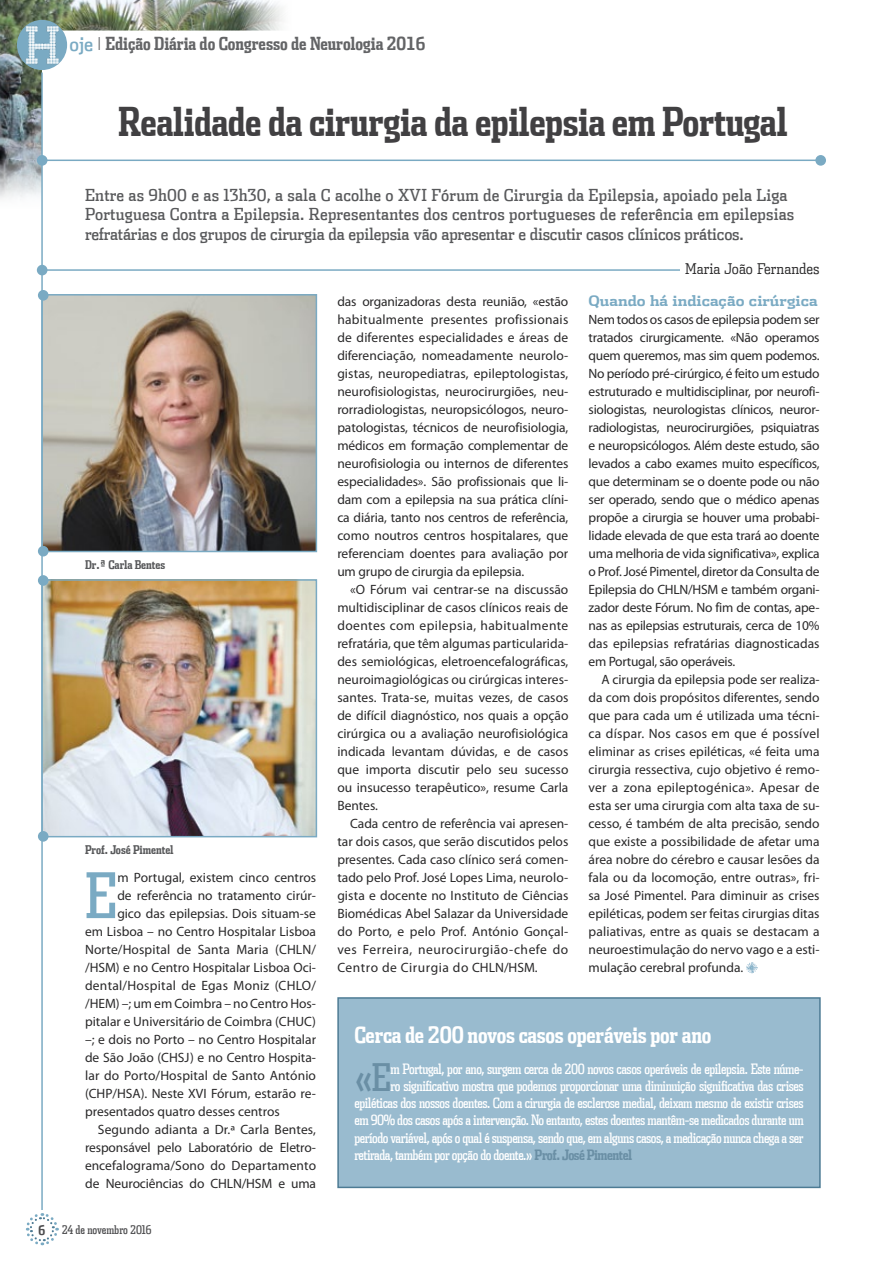
<style>
.page{position:relative;width:893px;height:1263px;background:#fff}
.page>*{position:absolute;margin:0;border:0;box-sizing:border-box;transform-origin:0 0}
.t1{font:62.85px "Dispatch Comp";color:#7aaac3}
.t2{font:700 39.75px "Dispatch Comp Tab";letter-spacing:-.01em;color:#414042}
.t3{font:37.95px "Dispatch Comp";color:#6a8fa5}
.t4{font:700 22.5px "Dispatch Comp Tab";letter-spacing:-.01em;color:#fff}
.t5{font:700 18px "Dispatch Comp Tab";color:#636466}
.t6{font:16.5px/19.5px "Dispatch Cond";letter-spacing:.01em;color:#58595b}
.t7{font:300 15px "Dispatch Cond";color:#292829}
.t8{font:14.25px "Dispatch Comp";letter-spacing:-.03em;color:#fff}
.t9{font:700 14.25px "Dispatch";color:#7aaac3}
.t10{font:13.5px/18px "Myriad Pro";color:#292829;text-align:justify}
.t11{font:13.5px "Myriad Pro";letter-spacing:.02em;color:#292829}
.t12{font:700 12px "Dispatch Comp Tab";color:#58595b}
.t13{font:12px "Dispatch Comp";color:#4d4d4f}
.s1{font-family:"Dispatch Cond Tab";font-weight:400;font-size:19.5px;color:#7aaac3}
.s2{font-weight:300}
.s3{font-weight:700;font-size:13.5px}
.s4{font-family:"Dispatch Comp Tab";font-weight:700;color:#6a8fa5}
</style>
<div class="page">
<img style="left:0;top:0;width:283px;height:199px">
<div style="left:42px;top:58px;width:851px;height:386px;background:#fff"></div>
<div style="left:49px;top:31px;width:383px;height:39px;background:#fff;border-radius:9px"></div>
<img style="left:44px;top:297px;width:270px;height:252px">
<div style="left:41px;top:294px;width:276px;height:258px;border:2px solid #7aaac3"></div>
<img style="left:44px;top:582px;width:270px;height:252px">
<div style="left:41px;top:579px;width:276px;height:258px;border:2px solid #7aaac3"></div>
<hr style="left:42px;top:160px;width:782px;height:1px;background:#7aaac3">
<hr style="left:42px;top:269px;width:649px;height:2px;background:#7aaac3">
<div style="left:37px;top:265px;width:10px;height:10px;background:#7aaac3;border-radius:50%"></div>
<div style="left:37px;top:155px;width:10px;height:11px;background:#7aaac3;border-radius:50%"></div>
<div style="left:815px;top:155px;width:11px;height:11px;background:#7aaac3;border-radius:50%"></div>
<div style="left:38px;top:290px;width:11px;height:11px;background:#7aaac3;border-radius:50%"></div>
<div style="left:38px;top:575px;width:11px;height:11px;background:#7aaac3;border-radius:50%"></div>
<div style="left:38px;top:546px;width:11px;height:10px;background:#7aaac3;border-radius:50%"></div>
<div style="left:38px;top:831px;width:11px;height:11px;background:#7aaac3;border-radius:50%"></div>
<svg style="left:746px;top:962px;width:11px;height:12px"></svg>
<div style="left:337px;top:997px;width:484px;height:191px;background:#99bbcf;border:2px solid #4d7b94"></div>
<div style="left:680px;top:262px;width:144px;height:15px;background:#fff"></div>
<svg style="left:26px;top:1213px;width:33px;height:33px"></svg>
<hr style="left:41px;top:72px;width:2px;height:1138px;background:#7aaac3">
<div style="left:17px;top:20px;width:50px;height:50px;background:#7aaac3;border-radius:50%"></div>
<img style="left:23px;top:21px;width:38px;height:48px">
<h3 class="t5" style="left:70px;top:33px;width:358px"><span class="s1">oje</span> <span class="s2">|</span> Edição Diária do Congresso de Neurologia 2016</h3>
<h2 class="t2" style="left:118px;top:96px;width:671px">Realidade da cirurgia da epilepsia em Portugal</h2>
<p class="t6" style="left:85px;top:185px;width:711px">Entre as 9h00 e as 13h30, a sala C acolhe o XVI Fórum de Cirurgia da Epilepsia, apoiado pela Liga<br>Portuguesa Contra a Epilepsia. Representantes dos centros portugueses de referência em epilepsias refratárias e dos grupos de cirurgia da epilepsia vão apresentar e discutir casos clínicos práticos.</p>
<p class="t12" style="left:85px;top:557px;width:82px">Dr.ª Carla Bentes</p>
<p class="t12" style="left:85px;top:842px;width:90px">Prof. José Pimentel</p>
<h1 class="t1" style="left:85px;top:857px;width:34px">E</h1>
<p class="t10" style="left:117px;top:868px;width:200px">m Portugal, existem cinco centros</p>
<p class="t10" style="left:117px;top:886px;width:200px">de referência no tratamento cirúr-</p>
<p class="t10" style="left:117px;top:904px;width:200px">gico das epilepsias. Dois situam-se</p>
<p class="t10" style="left:85px;top:922px;width:232px">em Lisboa – no Centro Hospitalar Lisboa</p>
<p class="t10" style="left:85px;top:940px;width:233px">Norte/Hospital de Santa Maria (CHLN/</p>
<p class="t10" style="left:85px;top:958px;width:232px">/HSM) e no Centro Hospitalar Lisboa Oci-</p>
<p class="t11" style="left:85px;top:977px;width:233px">dental/Hospital de Egas Moniz (CHLO/</p>
<p class="t10" style="left:85px;top:994px;width:232px">/HEM) –; um em Coimbra – no Centro Hos-</p>
<p class="t10" style="left:85px;top:1012px;width:233px">pitalar e Universitário de Coimbra (CHUC)</p>
<p class="t10" style="left:85px;top:1030px;width:233px">–; e dois no Porto – no Centro Hospitalar</p>
<p class="t10" style="left:85px;top:1048px;width:232px">de São João (CHSJ) e no Centro Hospita-</p>
<p class="t10" style="left:85px;top:1066px;width:232px">lar do Porto/Hospital de Santo António</p>
<p class="t10" style="left:85px;top:1084px;width:233px">(CHP/HSA). Neste XVI Fórum, estarão re-</p>
<p class="t10" style="left:85px;top:1102px;width:196px">presentados quatro desses centros</p>
<p class="t10" style="left:98px;top:1120px;width:220px">Segundo adianta a Dr.ª Carla Bentes,</p>
<p class="t10" style="left:85px;top:1138px;width:233px">responsável pelo Laboratório de Eletro-</p>
<p class="t10" style="left:85px;top:1156px;width:233px">encefalograma/Sono do Departamento</p>
<p class="t10" style="left:85px;top:1174px;width:233px">de Neurociências do CHLN/HSM e uma</p>
<p class="t13" style="left:39px;top:1223px;width:115px"><span class="s3">6</span> 24 de novembro 2016</p>
<p class="t10" style="left:337px;top:292px;width:233px">das organizadoras desta reunião, «estão habitualmente presentes profissionais de diferentes especialidades e áreas de diferenciação, nomeadamente neurolo&shy;gistas, neuropediatras, epileptologistas, neurofisiologistas, neurocirurgiões, neu&shy;rorradiologistas, neuropsicólogos, neuro&shy;patologistas, técnicos de neurofisiologia, médicos em formação complementar de neurofisiologia ou internos de diferentes especialidades». São profissionais que li&shy;dam com a epilepsia na sua prática clíni&shy;ca diária, tanto nos centros de referência, como noutros centros hospitalares, que referenciam doentes para avaliação por um grupo de cirurgia da epilepsia.</p>
<p class="t10" style="left:337px;top:580px;width:233px;text-indent:13px">«O Fórum vai centrar-se na discussão multidisciplinar de casos clínicos reais de doentes com epilepsia, habitualmente refratária, que têm algumas particularida&shy;des semiológicas, eletroencefalográficas, neuroimagiológicas ou cirúrgicas interes&shy;santes. Trata-se, muitas vezes, de casos de difícil diagnóstico, nos quais a opção cirúrgica ou a avaliação neurofisiológica indicada levantam dúvidas, e de casos que importa discutir pelo seu sucesso ou insucesso terapêutico», resume Carla Bentes.</p>
<p class="t10" style="left:337px;top:814px;width:233px;text-indent:13px">Cada centro de referência vai apresen&shy;tar dois casos, que serão discutidos pelos presentes. Cada caso clínico será comen&shy;tado pelo Prof. José Lopes Lima, neurolo&shy;gista e docente no Instituto de Ciências Biomédicas Abel Salazar da Universidade do Porto, e pelo Prof. António Gonçal&shy;ves Ferreira, neurocirurgião-chefe do Centro de Cirurgia do CHLN/HSM.</p>
<p class="t7" style="left:685px;top:259px;width:136px">Maria João Fernandes</p>
<p class="t9" style="left:589px;top:291px;width:231px">Quando há indicação cirúrgica</p>
<p class="t10" style="left:589px;top:310px;width:233px">Nem todos os casos de epilepsia podem ser tratados cirurgicamente. «Não operamos quem queremos, mas sim quem podemos.<br>No período pré-cirúrgico, é feito um estudo estruturado e multidisciplinar, por neurofi&shy;siologistas, neurologistas clínicos, neuror&shy;radiologistas, neurocirurgiões, psiquiatras e neuropsicólogos. Além deste estudo, são levados a cabo exames muito específicos, que determinam se o doente pode ou não ser operado, sendo que o médico apenas propõe a cirurgia se houver uma probabi&shy;lidade elevada de que esta trará ao doente uma melhoria de vida significativa», explica o Prof. José Pimentel, diretor da Consulta de Epilepsia do CHLN/HSM e também organi&shy;zador deste Fórum. No fim de contas, ape&shy;nas as epilepsias estruturais, cerca de 10% das epilepsias refratárias diagnosticadas em Portugal, são operáveis.</p>
<p class="t10" style="left:589px;top:670px;width:233px;text-indent:13px">A cirurgia da epilepsia pode ser realiza&shy;da com dois propósitos diferentes, sendo que para cada um é utilizada uma técni&shy;ca díspar. Nos casos em que é possível eliminar as crises epiléticas, «é feita uma cirurgia ressectiva, cujo objetivo é remo&shy;ver a zona epileptogénica». Apesar de esta ser uma cirurgia com alta taxa de su&shy;cesso, é também de alta precisão, sendo que existe a possibilidade de afetar uma área nobre do cérebro e causar lesões da fala ou da locomoção, entre outras», fri&shy;sa José Pimentel. Para diminuir as crises epiléticas, podem ser feitas cirurgias ditas paliativas, entre as quais se destacam a neuroestimulação do nervo vago e a esti&shy;mulação cerebral profunda.</p>
<h3 class="t4" style="left:354px;top:1021px;width:359px">Cerca de 200 novos casos operáveis por ano</h3>
<h3 class="t3" style="left:354px;top:1054px;width:39px">«E</h3>
<p class="t8" style="left:390px;top:1060px;width:415px">m Portugal, por ano, surgem cerca de 200 novos casos operáveis de epilepsia. Este núme-</p>
<p class="t8" style="left:390px;top:1077px;width:415px">ro significativo mostra que podemos proporcionar uma diminuição significativa das crises</p>
<p class="t8" style="left:354px;top:1094px;width:451px">epiléticas dos nossos doentes. Com a cirurgia de esclerose medial, deixam mesmo de existir crises</p>
<p class="t8" style="left:354px;top:1111px;width:451px">em 90% dos casos após a intervenção. No entanto, estes doentes mantêm-se medicados durante um</p>
<p class="t8" style="left:354px;top:1129px;width:451px">período variável, após o qual é suspensa, sendo que, em alguns casos, a medicação nunca chega a ser</p>
<p class="t8" style="left:354px;top:1146px;width:279px">retirada, também por opção do doente.»<span class="s4">Prof. José Pimentel</span></p>
</div>
